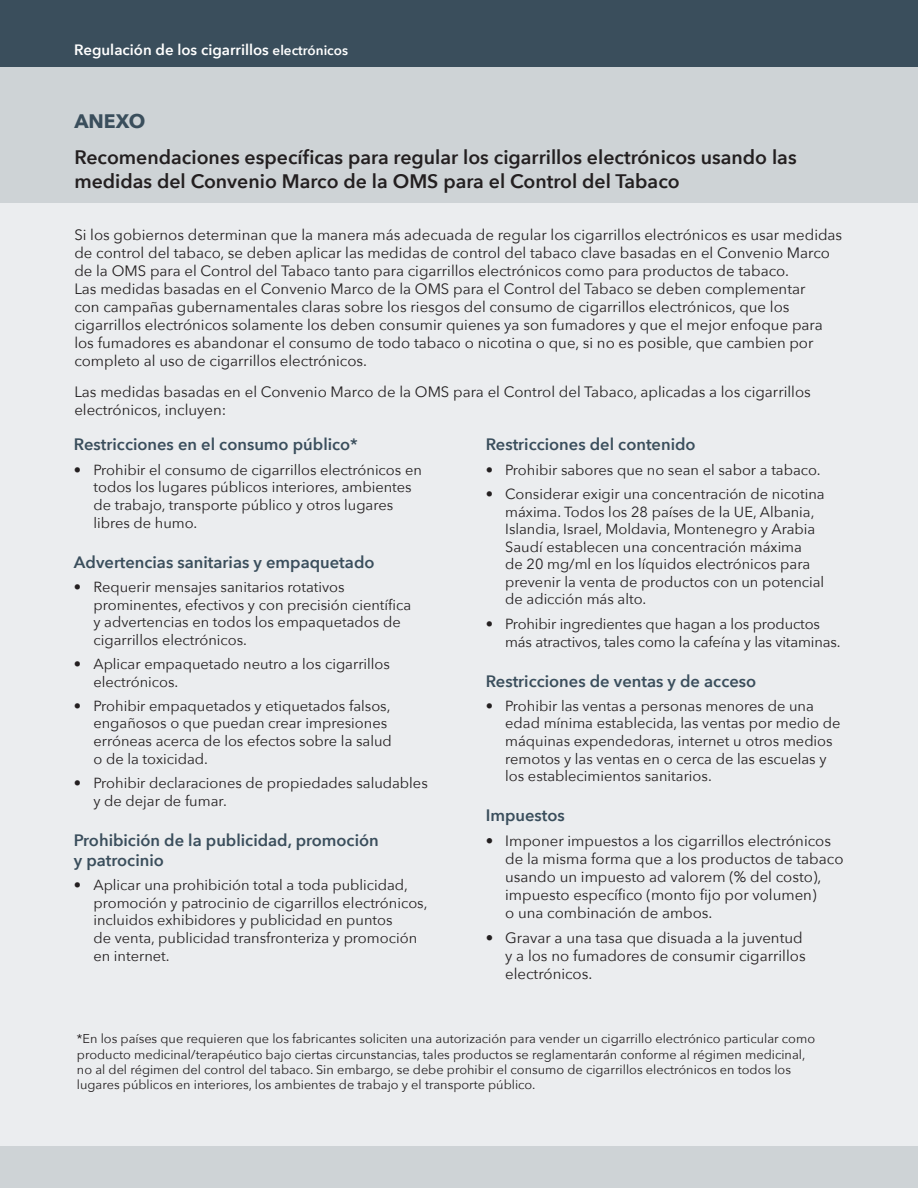
<style>
.page{position:relative;width:918px;height:1188px;background:#fff}
.page>*{position:absolute;margin:0;border:0;box-sizing:border-box;transform-origin:0 0}
.p_base{font:600 19.5px/23.4px "Avenir Next";color:#231f20}
.p_base-2{font:700 19.5px "Avenir Next";color:#3a4e5c}
.p_base-3{font:600 16.5px/19.8px "Avenir Next";color:#3a4e5c}
.p_base-4{font:15px/18px "Avenir Next";color:#231f20}
.t1{font:600 15px "Avenir Next";color:#fff}
.t2{font:14.7px/17.5px "Avenir Next";color:#231f20}
.p_base-5{font:12.75px/15.3px "Avenir Next";color:#231f20}
.s1{font-size:13.5px}
</style>
<div class="page">
<div style="left:0;top:0;width:918px;height:68px;background:#3a4e5c"></div>
<div style="left:0;top:68px;width:918px;height:1120px;background:#ced3d6"></div>
<div style="left:0;top:203px;width:918px;height:943px;background:#ebedef"></div>
<p class="t1" style="left:74px;top:37px;width:275px">Regulación de los cigarrillos <span class="s1">electrónicos</span></p>
<p class="p_base-2" style="left:74px;top:104px;width:73px">ANEXO</p>
<p class="p_base" style="left:74px;top:145px;width:724px">Recomendaciones específicas para regular los cigarrillos electrónicos usando las medidas del Convenio Marco de la OMS para el Control del Tabaco</p>
<p class="p_base-4" style="left:74px;top:225px;width:769px">Si los gobiernos determinan que la manera más adecuada de regular los cigarrillos electrónicos es usar medidas de control del tabaco, se deben aplicar las medidas de control del tabaco clave basadas en el Convenio Marco de la OMS para el Control del Tabaco tanto para cigarrillos electrónicos como para productos de tabaco.<br>Las medidas basadas en el Convenio Marco de la OMS para el Control del Tabaco se deben complementar<br>con campañas gubernamentales claras sobre los riesgos del consumo de cigarrillos electrónicos, que los cigarrillos electrónicos solamente los deben consumir quienes ya son fumadores y que el mejor enfoque para los fumadores es abandonar el consumo de todo tabaco o nicotina o que, si no es posible, que cambien por completo al uso de cigarrillos electrónicos.</p>
<p class="p_base-4" style="left:74px;top:382px;width:738px">Las medidas basadas en el Convenio Marco de la OMS para el Control del Tabaco, aplicadas a los cigarrillos electrónicos, incluyen:</p>
<p class="p_base-3" style="left:74px;top:434px;width:285px">Restricciones en el consumo público*</p>
<p class="t2" style="left:93px;top:460px;width:330px;text-indent:-20px">• Prohibir el consumo de cigarrillos electrónicos en todos los lugares públicos interiores, ambientes de trabajo, transporte público y otros lugares libres de humo.</p>
<p class="p_base-3" style="left:74px;top:552px;width:302px">Advertencias sanitarias y empaquetado</p>
<p class="t2" style="left:93px;top:578px;width:319px;text-indent:-20px">• Requerir mensajes sanitarios rotativos prominentes, efectivos y con precisión científica y advertencias en todos los empaquetados de cigarrillos electrónicos.</p>
<p class="t2" style="left:93px;top:655px;width:298px;text-indent:-20px">• Aplicar empaquetado neutro a los cigarrillos electrónicos.</p>
<p class="t2" style="left:93px;top:696px;width:300px;text-indent:-20px">• Prohibir empaquetados y etiquetados falsos, engañosos o que puedan crear impresiones erróneas acerca de los efectos sobre la salud o de la toxicidad.</p>
<p class="t2" style="left:93px;top:773px;width:336px;line-height:18px;text-indent:-20px">• Prohibir declaraciones de propiedades saludables y de dejar de fumar.</p>
<p class="p_base-3" style="left:74px;top:830px;width:306px">Prohibición de la publicidad, promoción y patrocinio</p>
<p class="t2" style="left:93px;top:875px;width:336px;text-indent:-20px">• Aplicar una prohibición total a toda publicidad, promoción y patrocinio de cigarrillos electrónicos, incluidos exhibidores y publicidad en puntos<br>de venta, publicidad transfronteriza y promoción en internet.</p>
<p class="p_base-3" style="left:486px;top:434px;width:211px">Restricciones del contenido</p>
<p class="t2" style="left:486px;top:460px;width:337px">• Prohibir sabores que no sean el sabor a tabaco.</p>
<p class="t2" style="left:505px;top:484px;width:321px;text-indent:-20px">• Considerar exigir una concentración de nicotina máxima. Todos los 28 países de la UE, Albania, Islandia, Israel, Moldavia, Montenegro y Arabia Saudí establecen una concentración máxima<br>de 20 mg/ml en los líquidos electrónicos para prevenir la venta de productos con un potencial de adicción más alto.</p>
<p class="t2" style="left:505px;top:614px;width:337px;line-height:18px;text-indent:-20px">• Prohibir ingredientes que hagan a los productos más atractivos, tales como la cafeína y las vitaminas.</p>
<p class="p_base-3" style="left:486px;top:671px;width:272px">Restricciones de ventas y de acceso</p>
<p class="t2" style="left:505px;top:696px;width:337px;text-indent:-20px">• Prohibir las ventas a personas menores de una edad mínima establecida, las ventas por medio de máquinas expendedoras, internet u otros medios remotos y las ventas en o cerca de las escuelas y los establecimientos sanitarios.</p>
<p class="p_base-3" style="left:486px;top:805px;width:81px">Impuestos</p>
<p class="p_base-4" style="left:505px;top:831px;width:340px;text-indent:-20px">• Imponer impuestos a los cigarrillos electrónicos de la misma forma que a los productos de tabaco usando un impuesto ad valorem (% del costo), impuesto específico (monto fijo por volumen)<br>o una combinación de ambos.</p>
<p class="p_base-4" style="left:505px;top:928px;width:302px;text-indent:-20px">• Gravar a una tasa que disuada a la juventud y a los no fumadores de consumir cigarrillos electrónicos.</p>
<p class="p_base-5" style="left:77px;top:1031px;width:740px">*En los países que requieren que los fabricantes soliciten una autorización para vender un cigarrillo electrónico particular como producto medicinal/terapéutico bajo ciertas circunstancias, tales productos se reglamentarán conforme al régimen medicinal, no al del régimen del control del tabaco. Sin embargo, se debe prohibir el consumo de cigarrillos electrónicos en todos los lugares públicos en interiores, los ambientes de trabajo y el transporte público.</p>
</div>
